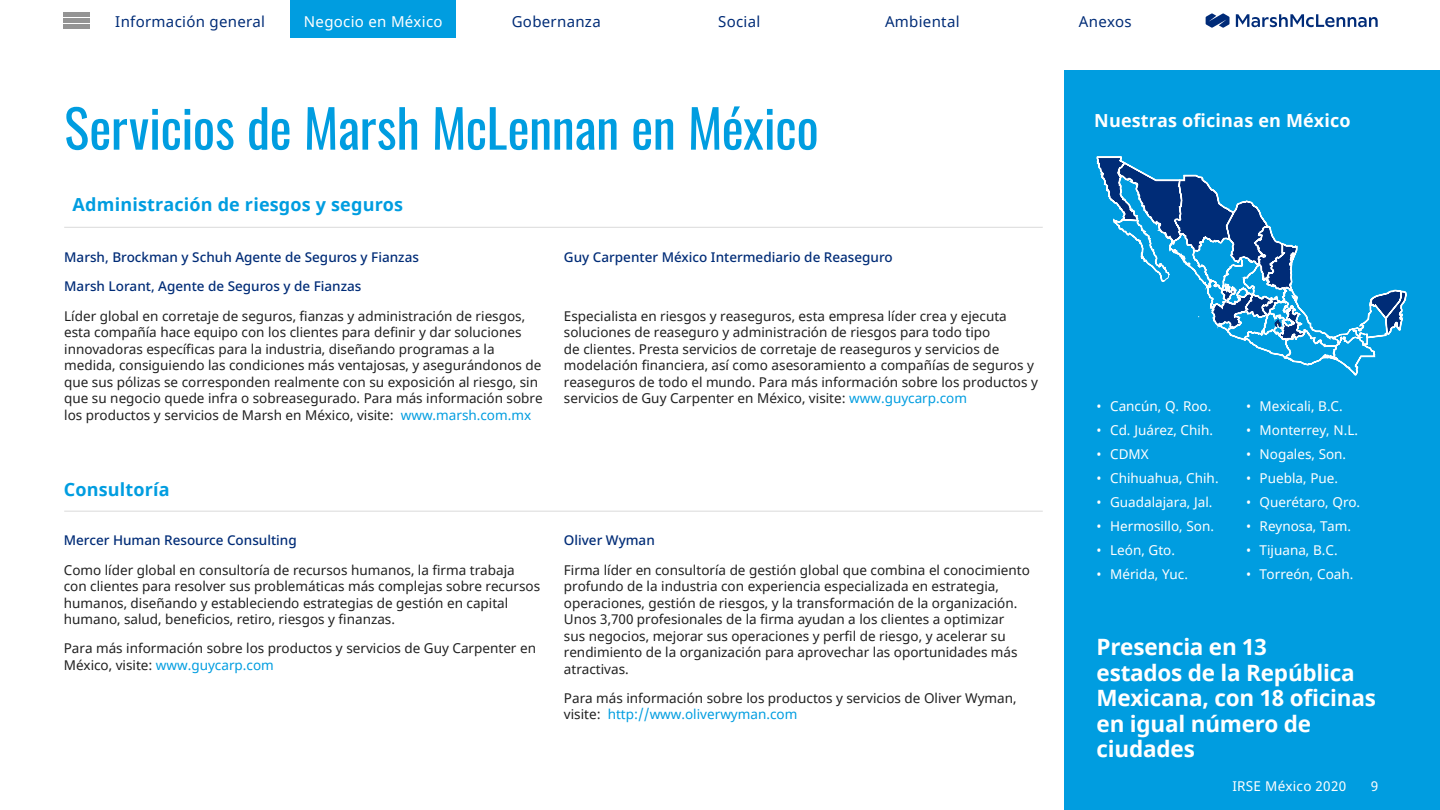
<style>
.page{position:relative;width:1440px;height:810px;background:#fff}
.page>*{position:absolute;margin:0;border:0;box-sizing:border-box;transform-origin:0 0}
.t1{font:52.5px "Oswald";letter-spacing:-.01em;color:#009de0}
.Body_Subhead__12_14{font:700 22.5px/25.5px "Noto Sans";letter-spacing:-.01em;color:#fff}
.Body_Subhead__12_14-2{font:700 18px "Noto Sans";letter-spacing:.01em;color:#009de0}
.Body_Subhead__12_14-3{font:700 18px "Noto Sans";letter-spacing:.01em;color:#fff}
.Document_Title{font:15px "Noto Sans";letter-spacing:.02em;color:#002c77}
.Document_Title-2{font:15px "Noto Sans";letter-spacing:.02em;color:#fff}
.Body__8_5_11{font:13.5px/16.5px "Noto Sans";color:#202020}
.Document_Title-3{font:13.5px "Noto Sans";color:#fff}
.Body__8_5_11-2{font:500 13.5px "Noto Sans";color:#002c77}
.Document_Title-4{font:13.5px "Noto Sans";letter-spacing:.02em;color:#fff}
.Page_Number{font:13.5px "Noto Sans";color:#fff}
.s1{color:#009de0}
</style>
<div class="page">
<svg style="left:1235px;top:14px;width:142px;height:13px"></svg>
<svg style="left:1205px;top:13px;width:24px;height:15px"></svg>
<div style="left:290px;top:0;width:166px;height:37px;background:#009de0"></div>
<div style="left:64px;top:12px;width:26px;height:5px;background:#949494"></div>
<div style="left:64px;top:18px;width:26px;height:5px;background:#949494"></div>
<div style="left:64px;top:24px;width:26px;height:5px;background:#949494"></div>
<div style="left:1064px;top:70px;width:375px;height:739px;background:#009de0"></div>
<hr style="left:64px;top:227px;width:978px;height:1px;background:#dadada">
<hr style="left:64px;top:511px;width:978px;height:1px;background:#dadada">
<svg style="left:1096px;top:156px;width:310px;height:220px"></svg>
<p class="Document_Title" style="left:115px;top:11px;width:151px">Información general</p>
<p class="Document_Title-2" style="left:304px;top:11px;width:140px">Negocio en México</p>
<p class="Document_Title" style="left:511px;top:11px;width:90px">Gobernanza</p>
<p class="Document_Title" style="left:718px;top:11px;width:44px">Social</p>
<p class="Document_Title" style="left:885px;top:11px;width:76px">Ambiental</p>
<p class="Document_Title" style="left:1078px;top:11px;width:54px">Anexos</p>
<p class="t1" style="left:64px;top:82px;width:756px">Servicios de Marsh McLennan en México</p>
<h4 class="Body_Subhead__12_14-2" style="left:73px;top:192px;width:332px">Administración de riesgos y seguros</h4>
<p class="Body__8_5_11-2" style="left:64px;top:248px;width:356px">Marsh, Brockman y Schuh Agente de Seguros y Fianzas</p>
<p class="Body__8_5_11-2" style="left:64px;top:277px;width:299px">Marsh Lorant, Agente de Seguros y de Fianzas</p>
<p class="Body__8_5_11" style="left:64px;top:308px;width:480px">Líder global en corretaje de seguros, fianzas y administración de riesgos, esta compañía hace equipo con los clientes para definir y dar soluciones innovadoras específicas para la industria, diseñando programas a la medida, consiguiendo las condiciones más ventajosas, y asegurándonos de que sus pólizas se corresponden realmente con su exposición al riesgo, sin que su negocio quede infra o sobreasegurado. Para más información sobre los productos y servicios de Marsh en México, visite: <span class="s1">www.marsh.com.mx</span></p>
<p class="Body__8_5_11-2" style="left:564px;top:248px;width:330px">Guy Carpenter México Intermediario de Reaseguro</p>
<p class="Body__8_5_11" style="left:564px;top:308px;width:475px">Especialista en riesgos y reaseguros, esta empresa líder crea y ejecuta soluciones de reaseguro y administración de riesgos para todo tipo<br>de clientes. Presta servicios de corretaje de reaseguros y servicios de modelación financiera, así como asesoramiento a compañías de seguros y reaseguros de todo el mundo. Para más información sobre los productos y servicios de Guy Carpenter en México, visite: <span class="s1">www.guycarp.com</span></p>
<h4 class="Body_Subhead__12_14-2" style="left:64px;top:477px;width:107px">Consultoría</h4>
<p class="Body__8_5_11-2" style="left:64px;top:531px;width:234px">Mercer Human Resource Consulting</p>
<p class="Body__8_5_11" style="left:64px;top:562px;width:478px">Como líder global en consultoría de recursos humanos, la firma trabaja con clientes para resolver sus problemáticas más complejas sobre recursos humanos, diseñando y estableciendo estrategias de gestión en capital humano, salud, beneficios, retiro, riesgos y finanzas.</p>
<p class="Body__8_5_11" style="left:64px;top:641px;width:473px">Para más información sobre los productos y servicios de Guy Carpenter en<br>México, visite: <span class="s1">www.guycarp.com</span></p>
<p class="Body__8_5_11-2" style="left:564px;top:531px;width:92px">Oliver Wyman</p>
<p class="Body__8_5_11" style="left:564px;top:562px;width:467px">Firma líder en consultoría de gestión global que combina el conocimiento profundo de la industria con experiencia especializada en estrategia, operaciones, gestión de riesgos, y la transformación de la organización.<br>Unos 3,700 profesionales de la firma ayudan a los clientes a optimizar<br>sus negocios, mejorar sus operaciones y perfil de riesgo, y acelerar su rendimiento de la organización para aprovechar las oportunidades más atractivas.</p>
<p class="Body__8_5_11" style="left:564px;top:690px;width:454px">Para más información sobre los productos y servicios de Oliver Wyman, visite: <span class="s1">http://www.oliverwyman.com</span></p>
<h4 class="Body_Subhead__12_14-3" style="left:1094px;top:108px;width:258px">Nuestras oficinas en México</h4>
<p class="Document_Title-3" style="left:1096px;top:397px;width:116px">• Cancún, Q. Roo.</p>
<p class="Document_Title-3" style="left:1096px;top:421px;width:118px">• Cd. Juárez, Chih.</p>
<p class="Document_Title-3" style="left:1096px;top:445px;width:54px">• CDMX</p>
<p class="Document_Title-3" style="left:1096px;top:469px;width:123px">• Chihuahua, Chih.</p>
<p class="Document_Title-3" style="left:1096px;top:493px;width:117px">• Guadalajara, Jal.</p>
<p class="Document_Title-3" style="left:1096px;top:517px;width:119px">• Hermosillo, Son.</p>
<p class="Document_Title-3" style="left:1096px;top:541px;width:80px">• León, Gto.</p>
<p class="Document_Title-3" style="left:1096px;top:565px;width:93px">• Mérida, Yuc.</p>
<p class="Document_Title-3" style="left:1245px;top:397px;width:98px">• Mexicali, B.C.</p>
<p class="Document_Title-3" style="left:1245px;top:421px;width:113px">• Monterrey, N.L.</p>
<p class="Document_Title-3" style="left:1245px;top:445px;width:102px">• Nogales, Son.</p>
<p class="Document_Title-3" style="left:1245px;top:469px;width:93px">• Puebla, Pue.</p>
<p class="Document_Title-3" style="left:1245px;top:493px;width:116px">• Querétaro, Qro.</p>
<p class="Document_Title-3" style="left:1245px;top:517px;width:106px">• Reynosa, Tam.</p>
<p class="Document_Title-3" style="left:1245px;top:541px;width:93px">• Tijuana, B.C.</p>
<p class="Document_Title-3" style="left:1245px;top:565px;width:109px">• Torreón, Coah.</p>
<h4 class="Body_Subhead__12_14" style="left:1096px;top:635px;width:281px">Presencia en 13<br>estados de la República<br>Mexicana, con 18 oficinas en igual número de ciudades</h4>
<p class="Document_Title-4" style="left:1232px;top:777px;width:115px">IRSE México 2020</p>
<p class="Page_Number" style="left:1370px;top:777px;width:9px">9</p>
</div>
